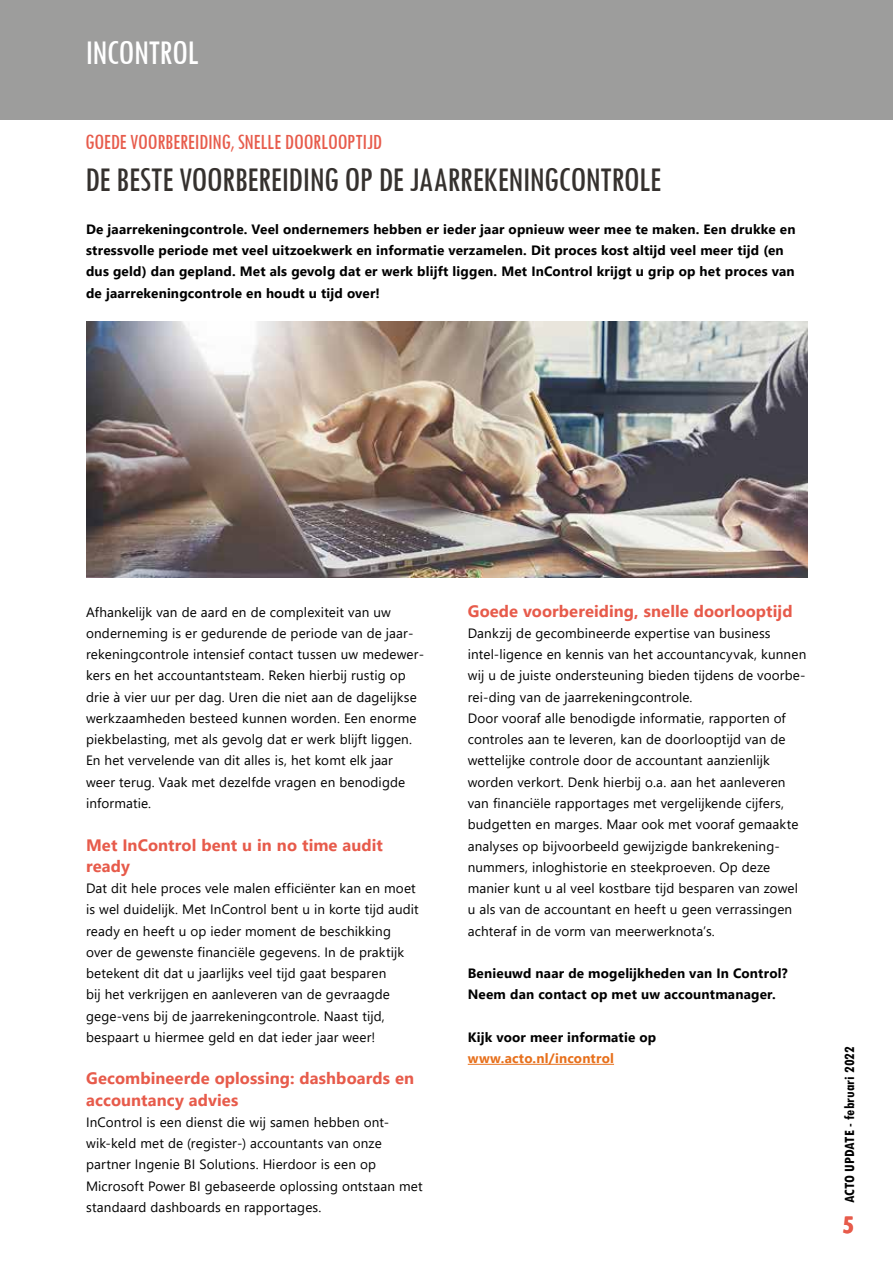
<style>
.page{position:relative;width:893px;height:1263px;background:#fff}
.page>*{position:absolute;margin:0;border:0;box-sizing:border-box;transform-origin:0 0}
.t1{font:condensed 36px "Tw Cen";letter-spacing:-.02em;color:#35312e}
.t2{font:condensed 36px "Tw Cen";letter-spacing:-.025em;color:#fff}
.t3{font:700 condensed 27px "Tw Cen";color:#e75b4b}
.t4{font:condensed 22.5px "Tw Cen";letter-spacing:-.02em;color:#e75b4b}
.t5{font:700 16.5px/21.3px "Segoe UI";letter-spacing:.005em;color:#e75b4b}
.t6{font:700 condensed 15px "Tw Cen";letter-spacing:.01em;color:#000}
.t7{font:13.5px/21.3px "Segoe UI";letter-spacing:.01em;color:#000}
.t8{font:700 13.5px/21.3px "Segoe UI";letter-spacing:.015em;color:#000}
.t9{font:700 13.5px "Segoe UI";letter-spacing:.015em;color:#e7701c}
</style>
<div class="page">
<div style="left:0;top:0;width:893px;height:119px;background:#9d9d9c"></div>
<hr style="left:468px;top:1064px;width:146px;height:1px;background:#e7701c">
<img style="left:86px;top:321px;width:722px;height:256px">
<h1 class="t2" style="left:85px;top:31px;width:115px">INCONTROL</h1>
<h3 class="t4" style="left:85px;top:128px;width:299px">GOEDE VOORBEREIDING, SNELLE DOORLOOPTIJD</h3>
<h1 class="t1" style="left:85px;top:158px;width:578px">DE BESTE VOORBEREIDING OP DE JAARREKENINGCONTROLE</h1>
<p class="t8" style="left:86px;top:217px;width:711px">De jaarrekeningcontrole. Veel ondernemers hebben er ieder jaar opnieuw weer mee te maken. Een drukke en stressvolle periode met veel uitzoekwerk en informatie verzamelen. Dit proces kost altijd veel meer tijd (en dus geld) dan gepland. Met als gevolg dat er werk blijft liggen. Met InControl krijgt u grip op het proces van de jaarrekeningcontrole en houdt u tijd over!</p>
<p class="t7" style="left:86px;top:600px;width:339px">Afhankelijk van de aard en de complexiteit van uw onderneming is er gedurende de periode van de jaar&shy;rekeningcontrole intensief contact tussen uw medewer&shy;kers en het accountantsteam. Reken hierbij rustig op drie à vier uur per dag. Uren die niet aan de dagelijkse werkzaamheden besteed kunnen worden. Een enorme piekbelasting, met als gevolg dat er werk blijft liggen.<br>En het vervelende van dit alles is, het komt elk jaar weer terug. Vaak met dezelfde vragen en benodigde informatie.</p>
<p class="t5" style="left:86px;top:833px;width:298px">Met InControl bent u in no time audit ready</p>
<p class="t7" style="left:86px;top:876px;width:334px">Dat dit hele proces vele malen efficiënter kan en moet is wel duidelijk. Met InControl bent u in korte tijd audit ready en heeft u op ieder moment de beschikking over de gewenste financiële gegevens. In de praktijk betekent dit dat u jaarlijks veel tijd gaat besparen<br>bij het verkrijgen en aanleveren van de gevraagde gege-vens bij de jaarrekeningcontrole. Naast tijd, bespaart u hiermee geld en dat ieder jaar weer!</p>
<p class="t5" style="left:86px;top:1066px;width:330px">Gecombineerde oplossing: dashboards en accountancy advies</p>
<p class="t7" style="left:86px;top:1110px;width:338px">InControl is een dienst die wij samen hebben ont&shy;wik-keld met de (register-) accountants van onze partner Ingenie BI Solutions. Hierdoor is een op Microsoft Power BI gebaseerde oplossing ontstaan met standaard dashboards en rapportages.</p>
<p class="t5" style="left:468px;top:599px;width:326px">Goede voorbereiding, snelle doorlooptijd</p>
<p class="t7" style="left:468px;top:621px;width:340px">Dankzij de gecombineerde expertise van business intel-ligence en kennis van het accountancyvak, kunnen wij u de juiste ondersteuning bieden tijdens de voorbe&shy;rei-ding van de jaarrekeningcontrole.<br>Door vooraf alle benodigde informatie, rapporten of controles aan te leveren, kan de doorlooptijd van de wettelijke controle door de accountant aanzienlijk worden verkort. Denk hierbij o.a. aan het aanleveren van financiële rapportages met vergelijkende cijfers, budgetten en marges. Maar ook met vooraf gemaakte analyses op bijvoorbeeld gewijzigde bankrekening&shy;nummers, inloghistorie en steekproeven. Op deze manier kunt u al veel kostbare tijd besparen van zowel u als van de accountant en heeft u geen verrassingen achteraf in de vorm van meerwerknota’s.</p>
<p class="t8" style="left:468px;top:961px;width:321px">Benieuwd naar de mogelijkheden van In Control?<br>Neem dan contact op met uw accountmanager.</p>
<p class="t8" style="left:468px;top:1025px;width:190px">Kijk voor meer informatie op</p>
<p class="t9" style="left:468px;top:1046px;width:148px">www.acto.nl/incontrol</p>
<p class="t6" style="left:840px;top:1203px;width:158px;rotate:-90deg">ACTO UPDATE - februari 2022</p>
<h2 class="t3" style="left:843px;top:1208px;width:13px">5</h2>
</div>
